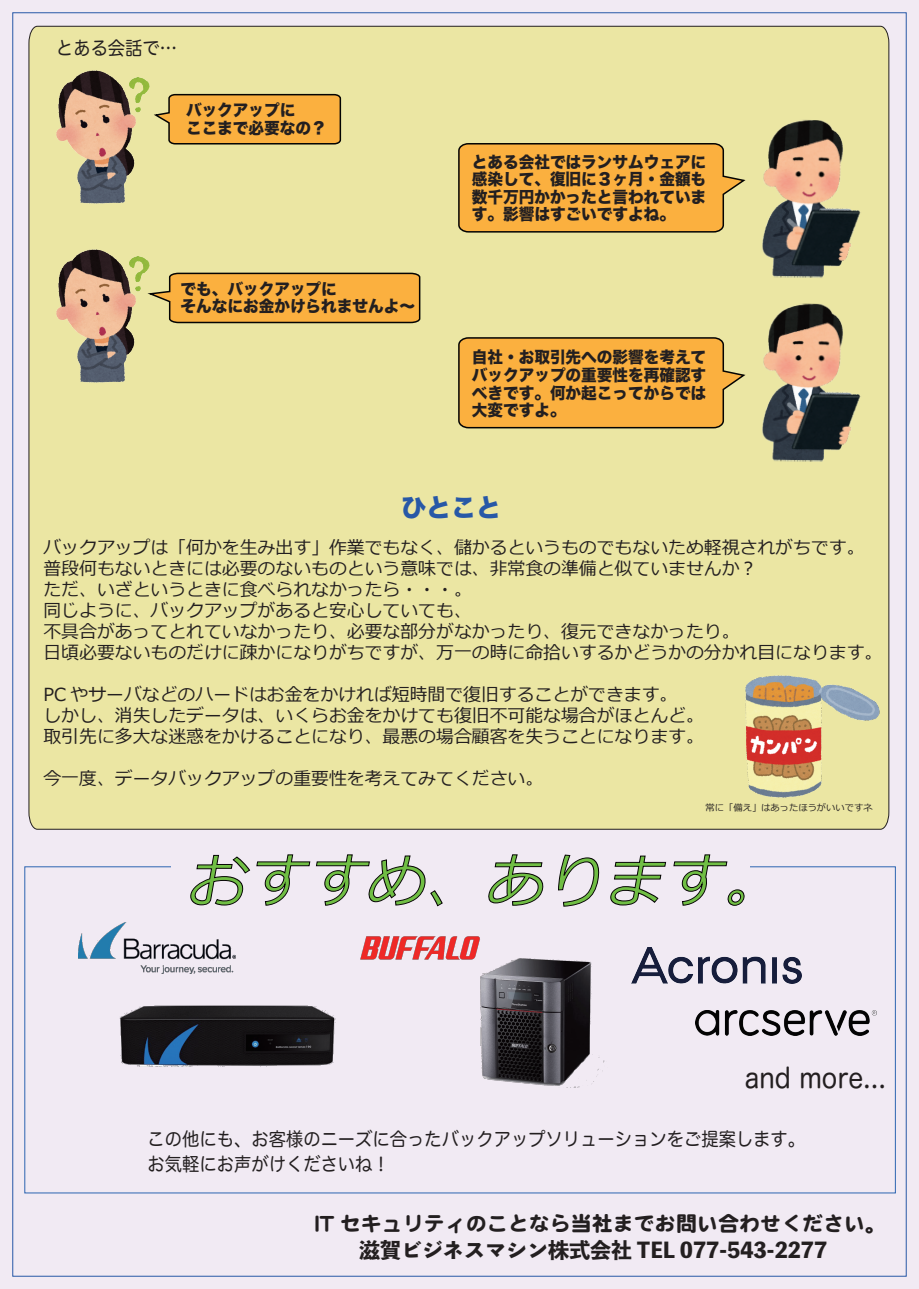
<style>
.page{position:relative;width:919px;height:1289px;background:#fff}
.page>*{position:absolute;margin:0;border:0;box-sizing:border-box;transform-origin:0 0}
.t1{font:italic 60.15px "Meiryo";color:#70be44}
.t2{font:27.6px "Hira Maru Pro N W4";color:#231f20;scale:.93 1}
.t3{font:25.2px "Hira Kaku Std W8";color:#2758a7}
.t4{font:21px "DF Maru Gothic SB MP RKSJ H";color:#231f20}
.t5{font:800 21px "Toppan Bunkyu Midashi Gothic Std N";color:#231f20}
.t6{font:18.6px/24.9px "Hira Maru Pro N W4";color:#231f20;scale:.93 1}
.t7{font:18px/21px "Meiryo";color:#231f20}
.t8{font:16.05px/17.5px "Hira Kaku Std W8";color:#231f20}
.t9{font:9.3px "Meiryo";color:#231f20}
</style>
<div class="page">
<div style="left:1px;top:0;width:917px;height:1288px;background:#f1eaf3"></div>
<div style="left:28px;top:26px;width:861px;height:804px;background:#ebe6a3"></div>
<svg style="left:152px;top:93px;width:190px;height:52px"></svg>
<img style="left:56px;top:70px;width:94px;height:134px">
<svg style="left:457px;top:142px;width:290px;height:91px"></svg>
<img style="left:761px;top:119px;width:101px;height:160px">
<img style="left:56px;top:249px;width:94px;height:134px">
<svg style="left:144px;top:272px;width:277px;height:52px"></svg>
<img style="left:761px;top:303px;width:101px;height:159px">
<svg style="left:457px;top:336px;width:290px;height:93px"></svg>
<img style="left:695px;top:1010px;width:181px;height:25px">
<img style="left:119px;top:973px;width:217px;height:94px">
<img style="left:481px;top:958px;width:124px;height:129px">
<img style="left:79px;top:922px;width:157px;height:51px">
<img style="left:360px;top:936px;width:120px;height:24px">
<svg style="left:190px;top:854px;width:253px;height:52px"></svg>
<svg style="left:488px;top:854px;width:257px;height:53px"></svg>
<img style="left:631px;top:947px;width:170px;height:36px">
<img style="left:745px;top:675px;width:134px;height:122px">
<p class="t6" style="left:56px;top:35px;width:132px">とある会話で…</p>
<p class="t8" style="left:186px;top:102px;width:142px">バックアップに<br>ここまで必要なの？</p>
<p class="t8" style="left:181px;top:280px;width:236px">でも、バックアップに<br>そんなにお金かけられませんよ～</p>
<p class="t8" style="left:472px;top:153px;width:236px;text-align:justify">とある会社ではランサムウェアに感染して、復旧に３ヶ月・金額も数千万円かかったと言われています。影響はすごいですよね。</p>
<p class="t8" style="left:472px;top:349px;width:236px;text-align:justify">自社・お取引先への影響を考えてバックアップの重要性を再確認すべきです。何か起こってからでは大変ですよ。</p>
<h3 class="t3" style="left:401px;top:493px;width:101px">ひとこと</h3>
<p class="t7" style="left:43px;top:538px;width:840px">バックアップは「何かを生み出す」作業でもなく、儲かるというものでもないため軽視されがちです。普段何もないときには必要のないものという意味では、非常食の準備と似ていませんか︖<br>ただ、いざというときに食べられなかったら・・・。<br>同じように、バックアップがあると安心していても、<br>不具合があってとれていなかったり、必要な部分がなかったり、復元できなかったり。<br>日頃必要ないものだけに疎かになりがちですが、万一の時に命拾いするかどうかの分かれ目になります。</p>
<p class="t7" style="left:43px;top:685px;width:662px">PC やサーバなどのハードはお金をかければ短時間で復旧することができます。<br>しかし、消失したデータは、いくらお金をかけても復旧不可能な場合がほとんど。取引先に多大な迷惑をかけることになり、最悪の場合顧客を失うことになります。</p>
<p class="t7" style="left:43px;top:769px;width:501px">今一度、データバックアップの重要性を考えてみてください。</p>
<p class="t9" style="left:705px;top:800px;width:168px">常に「備え」はあったほうがいいですネ</p>
<h1 class="t1" style="left:186px;top:839px;width:613px">おすすめ、あります。</h1>
<h2 class="t2" style="left:744px;top:1054px;width:154px">and more...</h2>
<p class="t6" style="left:148px;top:1125px;width:708px">この他にも、お客様のニーズに合ったバックアップソリューションをご提案します。お気軽にお声がけくださいね！</p>
<p class="t4" style="left:315px;top:1213px;width:573px">IT セキュリティのことなら当社までお問い合わせください。</p>
<p class="t5" style="left:359px;top:1234px;width:470px">滋賀ビジネスマシン株式会社 TEL 077-543-2277</p>
</div>
